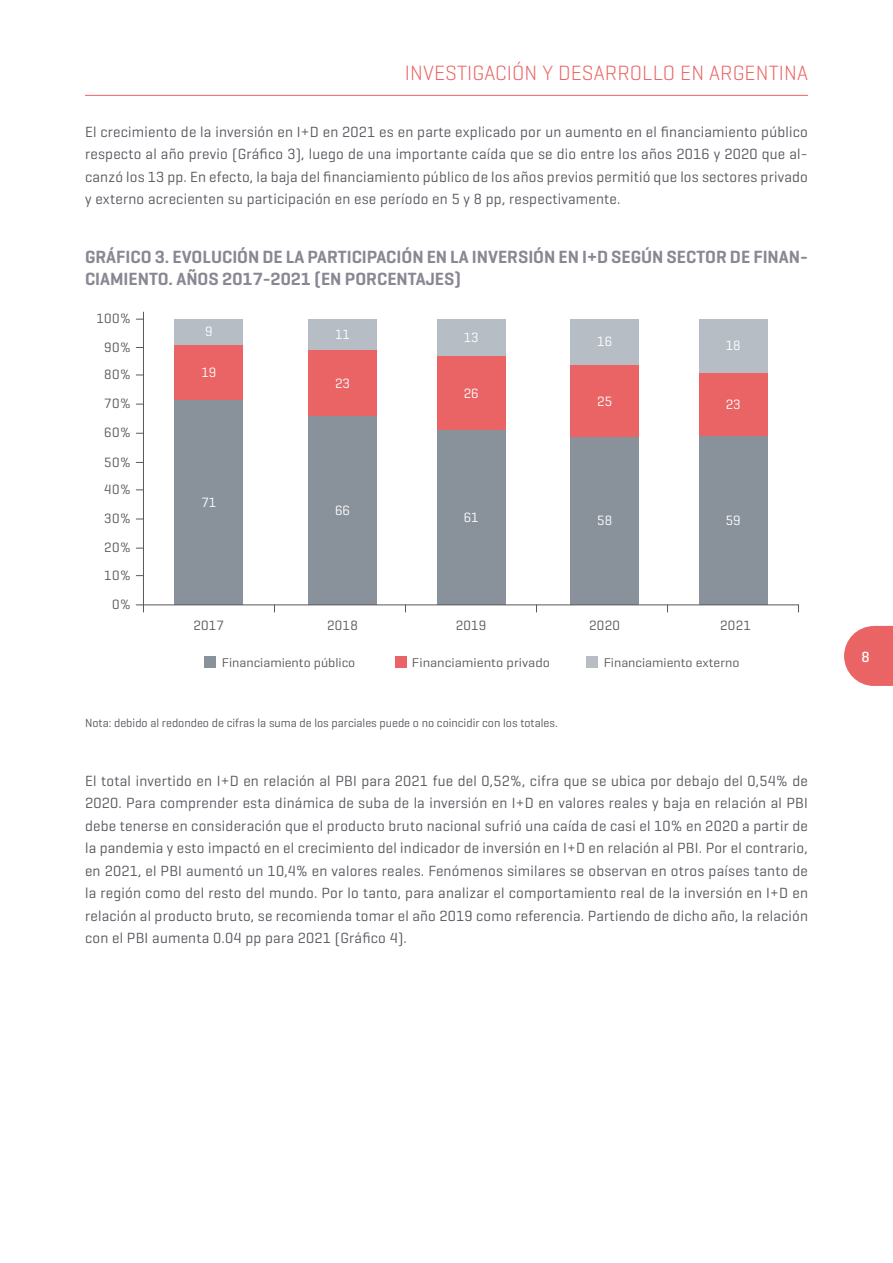
<style>
.page{position:relative;width:893px;height:1263px;background:#fff}
.page>*{position:absolute;margin:0;border:0;box-sizing:border-box;transform-origin:0 0}
.t1{font:300 21px "Geogrotesque";letter-spacing:.005em;color:#ea6465}
.t2{font:600 18px "Geogrotesque";color:#888793}
.t3{font:15px/22.5px "Geogrotesque";letter-spacing:.015em;color:#55565e;text-align:justify}
.t4{font:500 15px "Geogrotesque";color:#fff}
.t5{font:13.8px "Geogrotesque";letter-spacing:.02em;color:#58585a}
.t6{font:13.8px "Geogrotesque";color:#fff}
.t7{font:12.75px "Geogrotesque";color:#58585a;scale:1.07 1}
.t8{font:12.75px "Geogrotesque";color:#58585a;scale:1.1 1}
.t9{font:12px "Geogrotesque";color:#55565e}
</style>
<div class="page">
<hr style="left:85px;top:95px;width:723px;height:1px;background:#ea6465">
<svg style="left:844px;top:626px;width:49px;height:60px;background:#ec7879"></svg>
<hr style="left:143px;top:312px;width:1px;height:293px;background:#58585a">
<svg style="left:136px;top:605px;width:8px;height:7px"></svg>
<div style="left:205px;top:657px;width:11px;height:11px;background:#89919a"></div>
<div style="left:396px;top:657px;width:11px;height:11px;background:#ea6465"></div>
<div style="left:587px;top:657px;width:11px;height:11px;background:#b7bdc4"></div>
<div style="left:174px;top:319px;width:69px;height:26px;background:#b7bdc4"></div>
<div style="left:174px;top:345px;width:69px;height:55px;background:#ea6465"></div>
<div style="left:174px;top:400px;width:69px;height:205px;background:#89919a"></div>
<div style="left:308px;top:319px;width:69px;height:32px;background:#b7bdc4"></div>
<div style="left:308px;top:351px;width:69px;height:65px;background:#ea6465"></div>
<div style="left:308px;top:416px;width:69px;height:189px;background:#89919a"></div>
<div style="left:437px;top:319px;width:69px;height:37px;background:#b7bdc4"></div>
<div style="left:437px;top:356px;width:69px;height:75px;background:#ea6465"></div>
<div style="left:437px;top:431px;width:69px;height:174px;background:#89919a"></div>
<div style="left:570px;top:319px;width:69px;height:46px;background:#b7bdc4"></div>
<div style="left:570px;top:365px;width:69px;height:72px;background:#ea6465"></div>
<div style="left:570px;top:437px;width:69px;height:168px;background:#89919a"></div>
<div style="left:699px;top:319px;width:69px;height:54px;background:#b7bdc4"></div>
<div style="left:699px;top:373px;width:69px;height:63px;background:#ea6465"></div>
<div style="left:699px;top:436px;width:69px;height:169px;background:#89919a"></div>
<hr style="left:143px;top:605px;width:655px;height:1px;background:#58585a">
<h1 class="t1" style="left:405px;top:59px;width:405px">INVESTI GACI ÓN Y DESARROLLO EN ARGENTI NA</h1>
<p class="t3" style="left:85px;top:120px;width:724px">El crecimiento de la inversión en I+D en 2021 es en parte explicado por un aumento en el financiamiento público respecto al año previo (Gráfico 3), luego de una importante caída que se dio entre los años 2016 y 2020 que al&shy;canzó los 13 pp. En efecto, la baja del financiamiento público de los años previos permitió que los sectores privado y externo acrecienten su participación en ese período en 5 y 8 pp, respectivamente.</p>
<p class="t2" style="left:85px;top:245px;width:31px">GRÁFIC</p>
<p class="t2" style="left:141px;top:245px;width:215px">O 3. EVOLUCIÓN DE LA PARTICIPACI</p>
<p class="t2" style="left:401px;top:245px;width:80px">ÓNEN LA INVE</p>
<p class="t2" style="left:507px;top:245px;width:256px">RSIÓN EN I+D SEGÚN SECTOR DE FINAN</p>
<p class="t2" style="left:800px;top:245px;width:9px">-</p>
<p class="t2" style="left:85px;top:268px;width:10px">CIAMIEN</p>
<p class="t2" style="left:149px;top:268px;width:278px">TO. AÑOS 2017-2021 (EN PORCENTAJES</p>
<p class="t2" style="left:454px;top:267px;width:8px">)</p>
<p class="t5" style="left:96px;top:310px;width:36px">100%</p>
<p class="t5" style="left:104px;top:338px;width:28px">90%</p>
<p class="t5" style="left:104px;top:366px;width:28px">80%</p>
<p class="t5" style="left:104px;top:395px;width:28px">70%</p>
<p class="t5" style="left:104px;top:424px;width:28px">60%</p>
<p class="t5" style="left:104px;top:453px;width:28px">50%</p>
<p class="t5" style="left:104px;top:481px;width:28px">40%</p>
<p class="t5" style="left:104px;top:510px;width:28px">30%</p>
<p class="t5" style="left:104px;top:539px;width:28px">20%</p>
<p class="t5" style="left:104px;top:566px;width:28px">10%</p>
<p class="t5" style="left:112px;top:596px;width:20px">0%</p>
<p class="t6" style="left:205px;top:323px;width:9px">9</p>
<p class="t6" style="left:201px;top:363px;width:16px">19</p>
<p class="t6" style="left:201px;top:493px;width:16px">71</p>
<p class="t6" style="left:335px;top:326px;width:16px">11</p>
<p class="t6" style="left:335px;top:374px;width:16px">23</p>
<p class="t6" style="left:335px;top:501px;width:16px">66</p>
<p class="t6" style="left:464px;top:329px;width:16px">13</p>
<p class="t6" style="left:464px;top:384px;width:16px">26</p>
<p class="t6" style="left:597px;top:333px;width:16px">16</p>
<p class="t6" style="left:597px;top:392px;width:16px">25</p>
<p class="t6" style="left:726px;top:337px;width:16px">18</p>
<p class="t6" style="left:726px;top:396px;width:16px">23</p>
<p class="t6" style="left:464px;top:509px;width:16px">61</p>
<p class="t6" style="left:597px;top:512px;width:16px">58</p>
<p class="t6" style="left:726px;top:511px;width:16px">59</p>
<p class="t5" style="left:193px;top:616px;width:32px">2017</p>
<p class="t5" style="left:327px;top:616px;width:32px">2018</p>
<p class="t5" style="left:456px;top:616px;width:32px">2019</p>
<p class="t5" style="left:589px;top:616px;width:32px">2020</p>
<p class="t5" style="left:720px;top:616px;width:32px">2021</p>
<p class="t7" style="left:222px;top:654px;width:126px">Financiamiento público</p>
<p class="t8" style="left:412px;top:654px;width:127px">Financiamiento privado</p>
<p class="t7" style="left:604px;top:654px;width:128px">Financiamiento externo</p>
<p class="t9" style="left:85px;top:716px;width:474px">Nota: debido al redondeo de cifras la suma de los parciales puede o no coincidir con los totales.</p>
<p class="t3" style="left:85px;top:769px;width:724px">El total invertido en I+D en relación al PBI para 2021 fue del 0,52%, cifra que se ubica por debajo del 0,54% de 2020. Para comprender esta dinámica de suba de la inversión en I+D en valores reales y baja en relación al PBI debe tenerse en consideración que el producto bruto nacional sufrió una caída de casi el 10% en 2020 a partir de la pandemia y esto impactó en el crecimiento del indicador de inversión en I+D en relación al PBI. Por el contrario, en 2021, el PBI aumentó un 10,4% en valores reales. Fenómenos similares se observan en otros países tanto de la región como del resto del mundo. Por lo tanto, para analizar el comportamiento real de la inversión en I+D en relación al producto bruto, se recomienda tomar el año 2019 como referencia. Partiendo de dicho año, la relación con el PBI aumenta 0.04 pp para 2021 (Gráfico 4).</p>
<p class="t4" style="left:861px;top:647px;width:10px">8</p>
</div>
